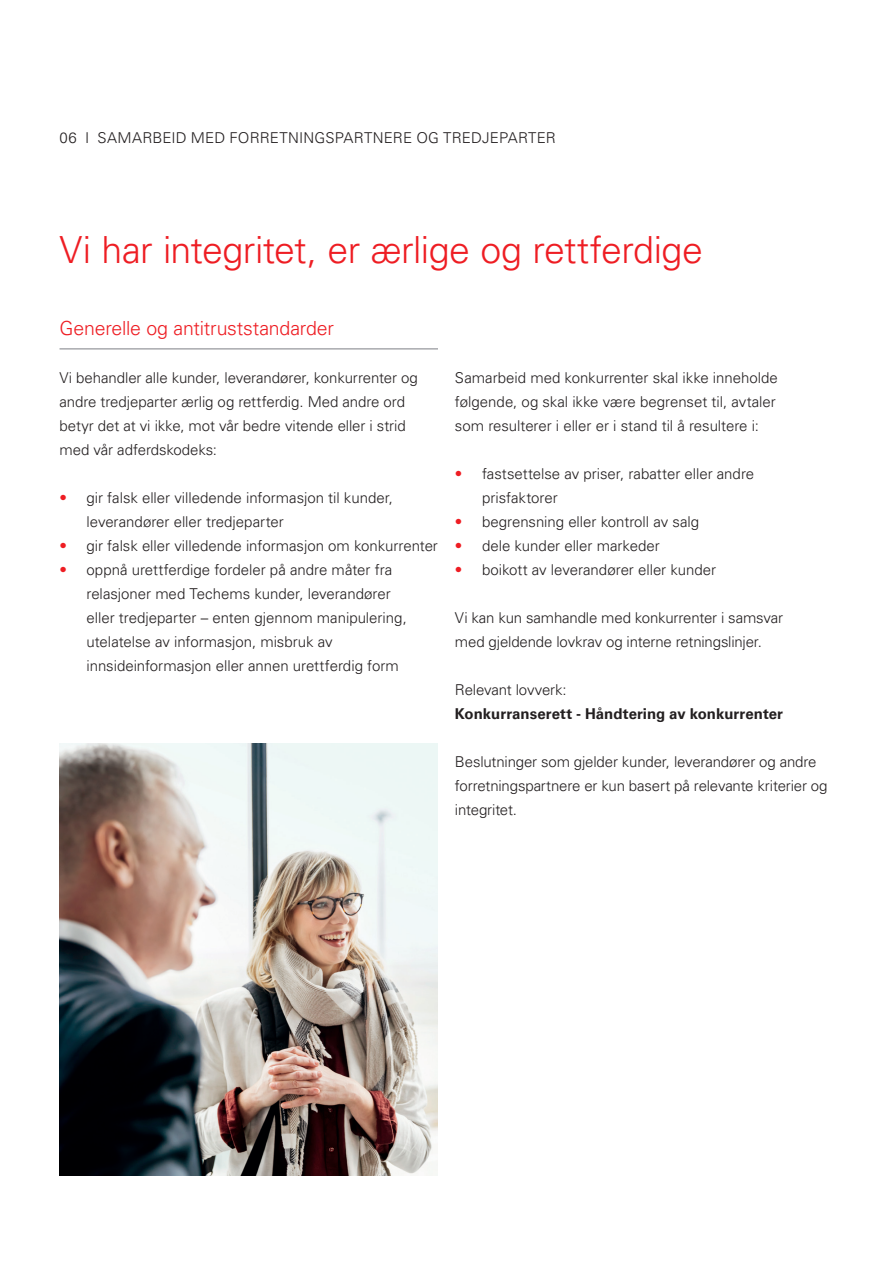
<style>
.page{position:relative;width:893px;height:1263px;background:#fff}
.page>*{position:absolute;margin:0;border:0;box-sizing:border-box;transform-origin:0 0}
.t1{font:300 37.5px "Univers LT Pro 45";letter-spacing:-.015em;color:#ee1d23}
.RZ_06_US_rot_ohne_Li{font:300 19.5px "Univers LT Pro 45";letter-spacing:-.01em;color:#ee1d23}
.RZ_06_10auf16_schwar{font:300 15px/24px "Univers LT Pro 45";letter-spacing:-.005em;color:#231f20}
.RZ_06_10auf16_schwar-2{font:700 15px/24px "Univers LT Pro 65";color:#231f20}
.s1{color:#ee1d23}
.s2{font-family:"Univers LT Pro 45";font-weight:300}
</style>
<div class="page">
<img style="left:60px;top:743px;width:378px;height:432px">
<hr style="left:60px;top:348px;width:378px;height:2px;background:#a8a9ad">
<p class="RZ_06_10auf16_schwar" style="left:60px;top:125px;width:498px">06 I SAMARBEID MED FORRETNINGSPARTNERE OG TREDJEPARTER</p>
<p class="t1" style="left:60px;top:225px;width:645px">Vi har integritet, er ærlige og rettferdige</p>
<p class="RZ_06_US_rot_ohne_Li" style="left:60px;top:315px;width:276px">Generelle og antitruststandarder</p>
<p class="RZ_06_10auf16_schwar" style="left:60px;top:365px;width:360px">Vi behandler alle kunder, leverandører, konkurrenter og andre tredjeparter ærlig og rettferdig. Med andre ord betyr det at vi ikke, mot vår bedre vitende eller i strid med vår adferdskodeks:</p>
<p class="RZ_06_10auf16_schwar" style="left:87px;top:485px;width:308px;text-indent:-27px"><span class="s1">•</span> gir falsk eller villedende informasjon til kunder, leverandører eller tredjeparter</p>
<p class="RZ_06_10auf16_schwar" style="left:60px;top:533px;width:380px"><span class="s1">•</span> gir falsk eller villedende informasjon om konkurrenter</p>
<p class="RZ_06_10auf16_schwar" style="left:87px;top:557px;width:322px;text-indent:-27px"><span class="s1">•</span> oppnå urettferdige fordeler på andre måter fra relasjoner med Techems kunder, leverandører eller tredjeparter – enten gjennom manipulering, utelatelse av informasjon, misbruk av innsideinformasjon eller annen urettferdig form</p>
<p class="RZ_06_10auf16_schwar" style="left:455px;top:365px;width:324px">Samarbeid med konkurrenter skal ikke inneholde følgende, og skal ikke være begrenset til, avtaler som resulterer i eller er i stand til å resultere i:</p>
<p class="RZ_06_10auf16_schwar" style="left:482px;top:461px;width:274px;text-indent:-27px"><span class="s1">•</span> fastsettelse av priser, rabatter eller andre prisfaktorer</p>
<p class="RZ_06_10auf16_schwar" style="left:455px;top:509px;width:246px"><span class="s1">•</span> begrensning eller kontroll av salg</p>
<p class="RZ_06_10auf16_schwar" style="left:455px;top:533px;width:206px"><span class="s1">•</span> dele kunder eller markeder</p>
<p class="RZ_06_10auf16_schwar" style="left:455px;top:557px;width:263px"><span class="s1">•</span> boikott av leverandører eller kunder</p>
<p class="RZ_06_10auf16_schwar" style="left:455px;top:605px;width:330px">Vi kan kun samhandle med konkurrenter i samsvar med gjeldende lovkrav og interne retningslinjer.</p>
<p class="RZ_06_10auf16_schwar-2" style="left:455px;top:677px;width:330px"><span class="s2">Relevant lovverk:<br></span>Konkurranserett - Håndtering av konkurrenter</p>
<p class="RZ_06_10auf16_schwar" style="left:455px;top:749px;width:374px">Beslutninger som gjelder kunder, leverandører og andre forretningspartnere er kun basert på relevante kriterier og integritet.</p>
</div>
